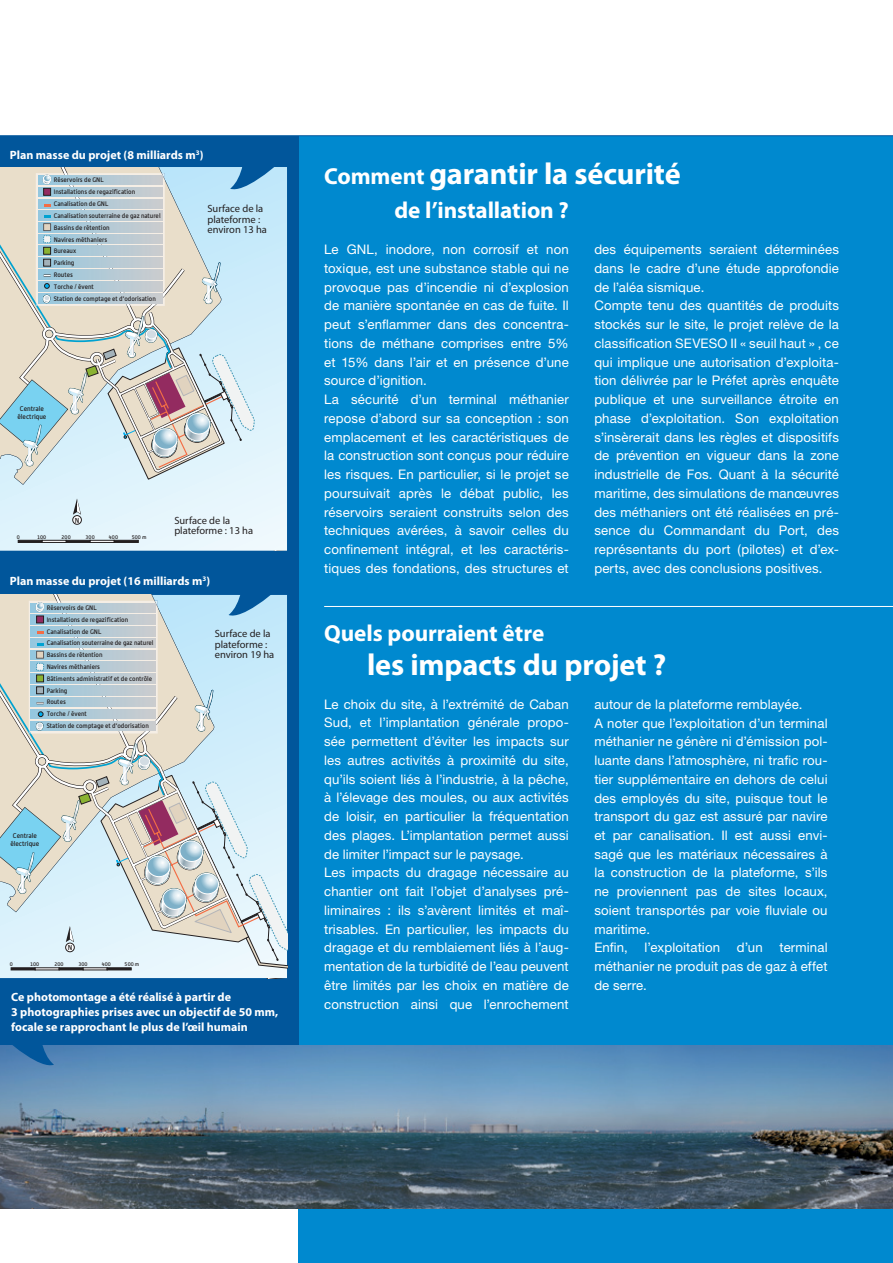
<style>
.page{position:relative;width:893px;height:1263px;background:#fff}
.page>*{position:absolute;margin:0;border:0;box-sizing:border-box;transform-origin:0 0}
.t1{font:700 30.3px "Myriad Pro";letter-spacing:-.005em;color:#fff}
.t2{font:700 23.25px "Myriad Pro";letter-spacing:-.005em;color:#fff}
.t3{font:13.2px/18.8px "Helvetica Neue";letter-spacing:.01em;color:#fff}
.t4{font:700 12px/15px "Myriad Pro";color:#fff}
.t5{font:10.5px/10.5px "Myriad Pro";color:#231f20}
.t6{font:500 7.05px "Alwyn OT";color:#231f20}
.t7{font:500 6.6px/7.9px "Alwyn OT";color:#231f20;text-align:center}
.t8{font:500 6.45px/11.9px "Alwyn OT";color:#231f20}
.t9{font:500 5.25px "Alwyn OT";color:#231f20}
.s1{font-size:23.25px}
</style>
<div class="page">
<div style="left:299px;top:136px;width:594px;height:1127px;background:#0089cf"></div>
<hr style="left:0;top:135px;width:893px;height:1px;background:#01569b">
<hr style="left:324px;top:606px;width:569px;height:1px;background:#fff">
<div style="left:0;top:136px;width:299px;height:910px;background:#01569b"></div>
<svg style="left:0;top:594px;width:287px;height:384px;background:#cddbdf"></svg>
<svg style="left:0;top:167px;width:287px;height:384px;background:#cfdde1"></svg>
<img style="left:0;top:1045px;width:893px;height:164px">
<svg style="left:9px;top:1045px;width:45px;height:24px"></svg>
<p class="t4" style="left:10px;top:147px;width:195px">Plan masse du projet (8 milliards m<sup>3</sup>)</p>
<p class="t8" style="left:54px;top:174px;width:52px">Réservoirs de GNL</p>
<p class="t8" style="left:54px;top:186px;width:83px">Installations de regazification<br>Canalisation de GNL</p>
<p class="t8" style="left:54px;top:221px;width:57px">Bassins de rétention<br>Navires méthaniers</p>
<p class="t8" style="left:54px;top:209px;width:108px">Canalisation souterraine de gaz naturel</p>
<p class="t8" style="left:54px;top:245px;width:104px">Bureaux<br>Parking<br>Routes<br>Torche / évent<br>Station de comptage et d’odorisation</p>
<p class="t5" style="left:207px;top:203px;width:61px">Surface de la plateforme : environ 13 ha</p>
<p class="t7" style="left:17px;top:404px;width:30px">Centrale électrique</p>
<p class="t6" style="left:75px;top:516px;width:6px">N</p>
<p class="t9" style="left:17px;top:533px;width:5px">0</p>
<p class="t9" style="left:37px;top:533px;width:11px">100</p>
<p class="t9" style="left:62px;top:533px;width:11px">200</p>
<p class="t9" style="left:86px;top:533px;width:11px">300</p>
<p class="t9" style="left:109px;top:533px;width:11px">400</p>
<p class="t9" style="left:132px;top:533px;width:16px">500 m</p>
<p class="t5" style="left:174px;top:515px;width:80px">Surface de la plateforme : 13 ha</p>
<p class="t4" style="left:10px;top:573px;width:202px">Plan masse du projet (16 milliards m<sup>3</sup>)</p>
<p class="t8" style="left:47px;top:602px;width:52px">Réservoirs de GNL</p>
<p class="t8" style="left:47px;top:613px;width:83px">Installations de regazification<br>Canalisation de GNL</p>
<p class="t8" style="left:47px;top:649px;width:57px">Bassins de rétention<br>Navires méthaniers</p>
<p class="t8" style="left:47px;top:637px;width:108px">Canalisation souterraine de gaz naturel</p>
<p class="t8" style="left:47px;top:672px;width:107px">Bâtiments administratif et de contrôle<br>Parking<br>Routes<br>Torche / évent</p>
<p class="t8" style="left:47px;top:720px;width:104px">Station de comptage et d’odorisation</p>
<p class="t7" style="left:10px;top:832px;width:30px">Centrale électrique</p>
<p class="t6" style="left:68px;top:943px;width:6px">N</p>
<p class="t9" style="left:10px;top:961px;width:5px">0</p>
<p class="t9" style="left:30px;top:961px;width:11px">100</p>
<p class="t9" style="left:55px;top:961px;width:11px">200</p>
<p class="t9" style="left:79px;top:961px;width:11px">300</p>
<p class="t9" style="left:102px;top:961px;width:11px">400</p>
<p class="t9" style="left:125px;top:961px;width:16px">500 m</p>
<p class="t5" style="left:215px;top:628px;width:61px">Surface de la plateforme : environ 19 ha</p>
<p class="t4" style="left:11px;top:989px;width:269px">Ce photomontage a été réalisé à partir de<br>3 photographies prises avec un objectif de 50 mm, focale se rapprochant le plus de l’œil humain</p>
<h1 class="t1" style="left:324px;top:154px;width:358px"><span class="s1">Comment</span> garantir la sécurité</h1>
<h2 class="t2" style="left:394px;top:195px;width:176px">de l’installation ?</h2>
<p class="t3" style="left:324px;top:240px;width:246px">Le GNL, inodore, non corrosif et non toxique, est une substance stable qui ne provoque pas d’incendie ni d’explosion de manière spontanée en cas de fuite. Il peut s’enflammer dans des concentra&shy;tions de méthane comprises entre 5% et 15% dans l’air et en présence d’une source d’ignition.<br>La sécurité d’un terminal méthanier repose d’abord sur sa conception : son emplacement et les caractéristiques de la construction sont conçus pour réduire les risques. En particulier, si le projet se poursuivait après le débat public, les réservoirs seraient construits selon des techniques avérées, à savoir celles du confinement intégral, et les caractéris&shy;tiques des fondations, des structures et</p>
<p class="t3" style="left:594px;top:240px;width:246px">des équipements seraient déterminées dans le cadre d’une étude approfondie de l’aléa sismique.<br>Compte tenu des quantités de produits stockés sur le site, le projet relève de la classification SEVESO II « seuil haut » , ce qui implique une autorisation d’exploita&shy;tion délivrée par le Préfet après enquête publique et une surveillance étroite en phase d’exploitation. Son exploitation s’insèrerait dans les règles et dispositifs de prévention en vigueur dans la zone industrielle de Fos. Quant à la sécurité maritime, des simulations de manœuvres des méthaniers ont été réalisées en pré&shy;sence du Commandant du Port, des représentants du port (pilotes) et d’ex&shy;perts, avec des conclusions positives.</p>
<h2 class="t2" style="left:324px;top:618px;width:222px">Quels pourraient être</h2>
<h1 class="t1" style="left:367px;top:645px;width:301px">les impacts du projet ?</h1>
<p class="t3" style="left:324px;top:694px;width:246px">Le choix du site, à l’extrémité de Caban Sud, et l’implantation générale propo&shy;sée permettent d’éviter les impacts sur les autres activités à proximité du site, qu’ils soient liés à l’industrie, à la pêche, à l’élevage des moules, ou aux activités de loisir, en particulier la fréquentation des plages. L’implantation permet aussi de limiter l’impact sur le paysage.<br>Les impacts du dragage nécessaire au chantier ont fait l’objet d’analyses pré&shy;liminaires : ils s’avèrent limités et maî&shy;trisables. En particulier, les impacts du dragage et du remblaiement liés à l’aug&shy;mentation de la turbidité de l’eau peuvent être limités par les choix en matière de construction ainsi que l’enrochement</p>
<p class="t3" style="left:594px;top:694px;width:235px">autour de la plateforme remblayée.<br>A noter que l’exploitation d’un terminal méthanier ne génère ni d’émission pol&shy;luante dans l’atmosphère, ni trafic rou&shy;tier supplémentaire en dehors de celui des employés du site, puisque tout le transport du gaz est assuré par navire et par canalisation. Il est aussi envi&shy;sagé que les matériaux nécessaires à la construction de la plateforme, s’ils ne proviennent pas de sites locaux, soient transportés par voie fluviale ou maritime.<br>Enfin,</p>
<p class="t3" style="left:594px;top:938px;width:235px;text-align:justify;text-indent:185px">terminal méthanier ne produit pas de gaz à effet de serre.</p>
<p class="t3" style="left:645px;top:938px;width:77px">l’exploitation</p>
<p class="t3" style="left:737px;top:938px;width:27px">d’un</p>
</div>
